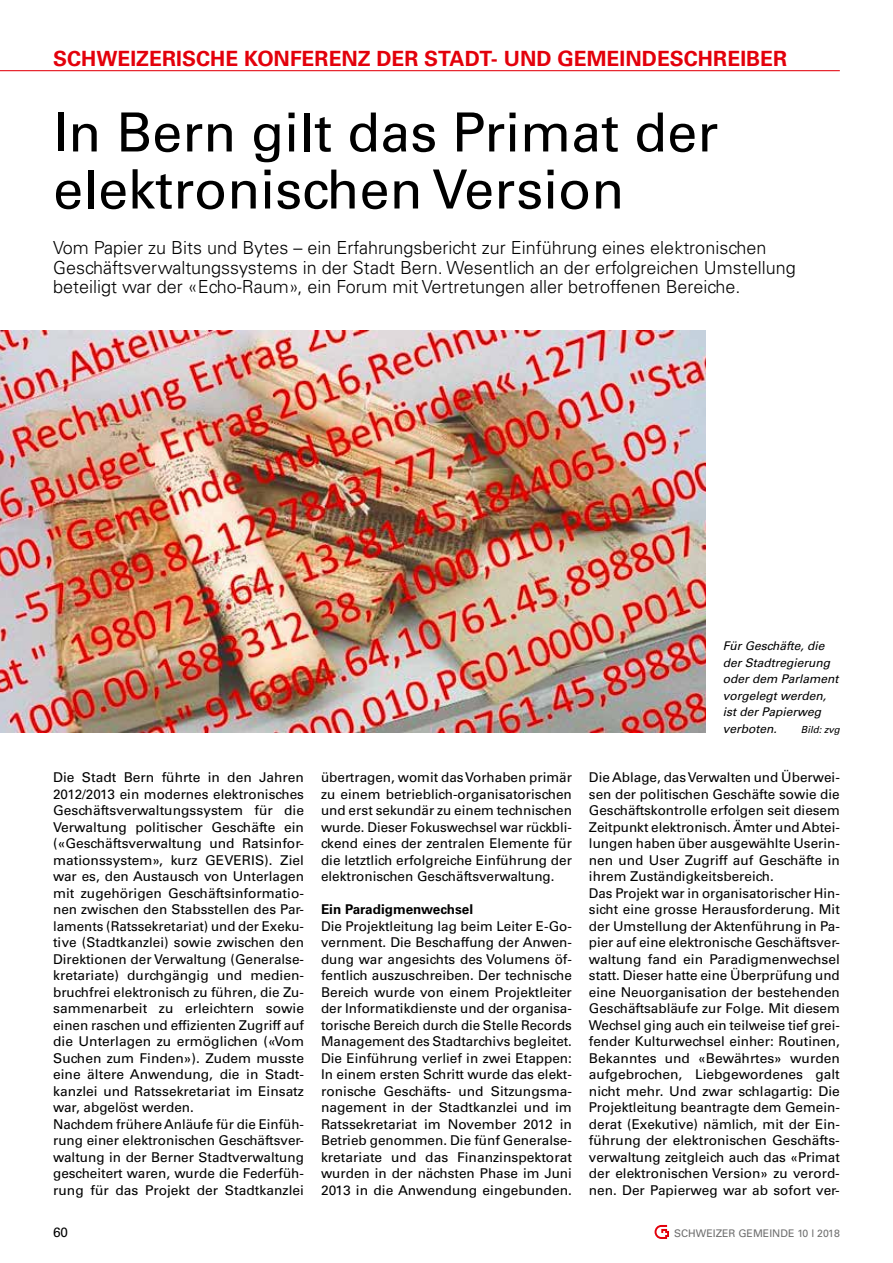
<style>
.page{position:relative;width:893px;height:1263px;background:#fff}
.page>*{position:absolute;margin:0;border:0;box-sizing:border-box;transform-origin:0 0}
.t1{font:54px/57px "Univers LT Std";color:#000}
.t2{font:700 21px "Univers LT Std";letter-spacing:.005em;color:#e3000b}
.t3{font:300 18px/19.5px "Univers LT Std";color:#000}
.t4{font:13.5px/16.5px "Univers LT Std";color:#000}
.t5{font:700 13.5px "Univers LT Std";color:#000}
.t6{font:italic 12px/16.5px "Univers LT Std";color:#000}
.t7{font:10.5px "Univers LT Std";color:#6e6e6e}
.t8{font:italic 9.75px "Univers LT Std";color:#000}
</style>
<div class="page">
<svg style="left:655px;top:1225px;width:14px;height:14px"></svg>
<hr style="left:0;top:70px;width:840px;height:1px;background:#e3000b">
<img style="left:0;top:331px;width:706px;height:402px">
<h2 class="t2" style="left:53px;top:46px;width:735px">SCHWEIZERISCHE KONFERENZ DER STADT- UND GEMEINDESCHREIBER</h2>
<h1 class="t1" style="left:53px;top:104px;width:667px">In Bern gilt das Primat der elektronischen Version</h1>
<p class="t3" style="left:53px;top:238px;width:744px">Vom Papier zu Bits und Bytes – ein Erfahrungsbericht zur Einführung eines elektronischen<br>Geschäftsverwaltungssystems in der Stadt Bern. Wesentlich an der erfolgreichen Umstellung beteiligt war der «Echo-Raum», ein Forum mit Vertretungen aller betroffenen Bereiche.</p>
<p class="t4" style="left:53px;top:769px;width:252px">Die Stadt Bern führte in den Jahren 2012/2013 ein modernes elektronisches Geschäftsverwaltungssystem für die Verwaltung politischer Geschäfte ein («Geschäftsverwaltung und Ratsinfor&shy;mationssystem», kurz GEVERIS). Ziel war es, den Austausch von Unterlagen mit zugehörigen Geschäftsinformatio&shy;nen zwischen den Stabsstellen des Par&shy;laments (Ratssekretariat) und der Exeku&shy;tive (Stadtkanzlei) sowie zwischen den Direktionen der Verwaltung (Generalse&shy;kretariate) durchgängig und medien&shy;bruchfrei elektronisch zu führen, die Zu&shy;sammenarbeit zu erleichtern sowie einen raschen und effizienten Zugriff auf die Unterlagen zu ermöglichen («Vom Suchen zum Finden»). Zudem musste eine ältere Anwendung, die in Stadt&shy;kanzlei und Ratssekretariat im Einsatz war, abgelöst werden.<br>Nachdem frühere Anläufe für die Einfüh&shy;rung einer elektronischen Geschäftsver&shy;waltung in der Berner Stadtverwaltung gescheitert waren, wurde die Federfüh&shy;rung für das Projekt der Stadtkanzlei</p>
<p class="t4" style="left:321px;top:769px;width:252px;text-align:justify">übertragen, womit das Vorhaben primär zu einem betrieblich-organisatorischen und erst sekundär zu einem technischen wurde. Dieser Fokuswechsel war rückbli&shy;ckend eines der zentralen Elemente für die letztlich erfolgreiche Einführung der elektronischen Geschäftsverwaltung.</p>
<p class="t5" style="left:321px;top:901px;width:154px">Ein Paradigmenwechsel</p>
<p class="t4" style="left:321px;top:918px;width:252px;text-align:justify">Die Projektleitung lag beim Leiter E-Go&shy;vernment. Die Beschaffung der Anwen&shy;dung war angesichts des Volumens öf&shy;fentlich auszuschreiben. Der technische Bereich wurde von einem Projektleiter der Informatikdienste und der organisa&shy;torische Bereich durch die Stelle Records Management des Stadtarchivs begleitet.<br>Die Einführung verlief in zwei Etappen:<br>In einem ersten Schritt wurde das elekt&shy;ronische Geschäfts- und Sitzungsma&shy;nagement in der Stadtkanzlei und im Ratssekretariat im November 2012 in Betrieb genommen. Die fünf Generalse&shy;kretariate und das Finanzinspektorat wurden in der nächsten Phase im Juni 2013 in die Anwendung eingebunden.</p>
<p class="t6" style="left:723px;top:638px;width:117px">Für Geschäfte, die der Stadtregierung oder dem Parlament vorgelegt werden, ist der Papierweg verboten.</p>
<p class="t8" style="left:801px;top:723px;width:41px">Bild: zvg</p>
<p class="t4" style="left:589px;top:769px;width:252px">Die Ablage, das Verwalten und Überwei&shy;sen der politischen Geschäfte sowie die Geschäftskontrolle erfolgen seit diesem Zeitpunkt elektronisch. Ämter und Abtei&shy;lungen haben über ausgewählte Userin&shy;nen und User Zugriff auf Geschäfte in ihrem Zuständigkeitsbereich.<br>Das Projekt war in organisatorischer Hin&shy;sicht eine grosse Herausforderung. Mit der Umstellung der Aktenführung in Pa&shy;pier auf eine elektronische Geschäftsver&shy;waltung fand ein Paradigmenwechsel statt. Dieser hatte eine Überprüfung und eine Neuorganisation der bestehenden Geschäftsabläufe zur Folge. Mit diesem Wechsel ging auch ein teilweise tief grei&shy;fender Kulturwechsel einher: Routinen, Bekanntes und «Bewährtes» wurden aufgebrochen, Liebgewordenes galt nicht mehr. Und zwar schlagartig: Die Projektleitung beantragte dem Gemein&shy;derat (Exekutive) nämlich, mit der Ein&shy;führung der elektronischen Geschäfts&shy;verwaltung zeitgleich auch das «Primat der elektronischen Version» zu verord&shy;nen. Der Papierweg war ab sofort ver-</p>
<p class="t4" style="left:53px;top:1224px;width:17px">60</p>
<p class="t7" style="left:674px;top:1227px;width:167px">SCHWEIZER GEMEINDE 10 l 2018</p>
</div>
